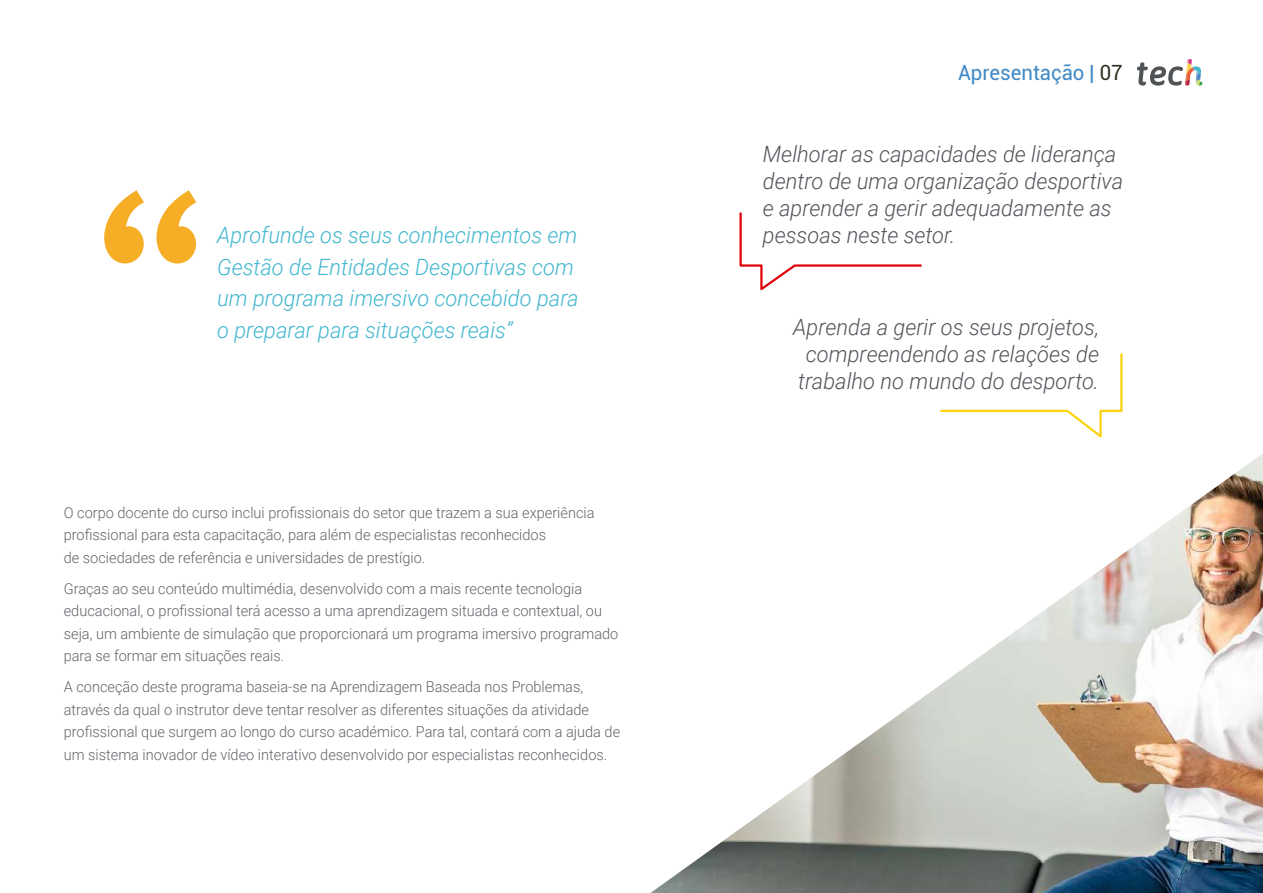
<style>
.page{position:relative;width:1263px;height:893px;background:#fff}
.page>*{position:absolute;margin:0;border:0;box-sizing:border-box;transform-origin:0 0}
.t1{font:italic 300 22.5px/27px "Roboto";color:#52555b;text-align:center}
.t2{font:italic 300 22.5px/31.5px "Roboto";color:#43b7cf}
.t3{font:21px "Roboto";color:#4089c5}
.t4{font:300 15px/22.5px "Roboto";color:#61646a}
.s1{color:#312e20}
</style>
<div class="page">
<svg style="left:940px;top:353px;width:183px;height:85px"></svg>
<svg style="left:739px;top:212px;width:183px;height:79px"></svg>
<img style="left:650px;top:453px;width:613px;height:440px">
<svg style="left:1137px;top:59px;width:65px;height:27px"></svg>
<svg style="left:104px;top:190px;width:92px;height:73px"></svg>
<h2 class="t3" style="left:958px;top:57px;width:166px">Apresentação | <span class="s1">07</span></h2>
<h1 class="t1" style="left:763px;top:140px;width:362px;text-align:left">Melhorar as capacidades de liderança dentro de uma organização desportiva e aprender a gerir adequadamente as</h1>
<h1 class="t2" style="left:217px;top:219px;width:362px">Aprofunde os seus conhecimentos em</h1>
<h1 class="t1" style="left:763px;top:221px;width:194px">pessoas neste setor.</h1>
<h1 class="t2" style="left:217px;top:250px;width:363px">Gestão de Entidades Desportivas com um programa imersivo concebido para o preparar para situações reais’’</h1>
<h1 class="t1" style="left:793px;top:313px;width:307px">Aprenda a gerir os seus projetos, compreendendo as relações de trabalho no mundo do desporto.</h1>
<p class="t4" style="left:64px;top:501px;width:532px">O corpo docente do curso inclui profissionais do setor que trazem a sua experiência profissional para esta capacitação, para além de especialistas reconhecidos<br>de sociedades de referência e universidades de prestígio.</p>
<p class="t4" style="left:64px;top:577px;width:556px">Graças ao seu conteúdo multimédia, desenvolvido com a mais recente tecnologia educacional, o profissional terá acesso a uma aprendizagem situada e contextual, ou seja, um ambiente de simulação que proporcionará um programa imersivo programado para se formar em situações reais.</p>
<p class="t4" style="left:64px;top:675px;width:558px">A conceção deste programa baseia-se na Aprendizagem Baseada nos Problemas, através da qual o instrutor deve tentar resolver as diferentes situações da atividade profissional que surgem ao longo do curso académico. Para tal, contará com a ajuda de um sistema inovador de vídeo interativo desenvolvido por especialistas reconhecidos.</p>
</div>
